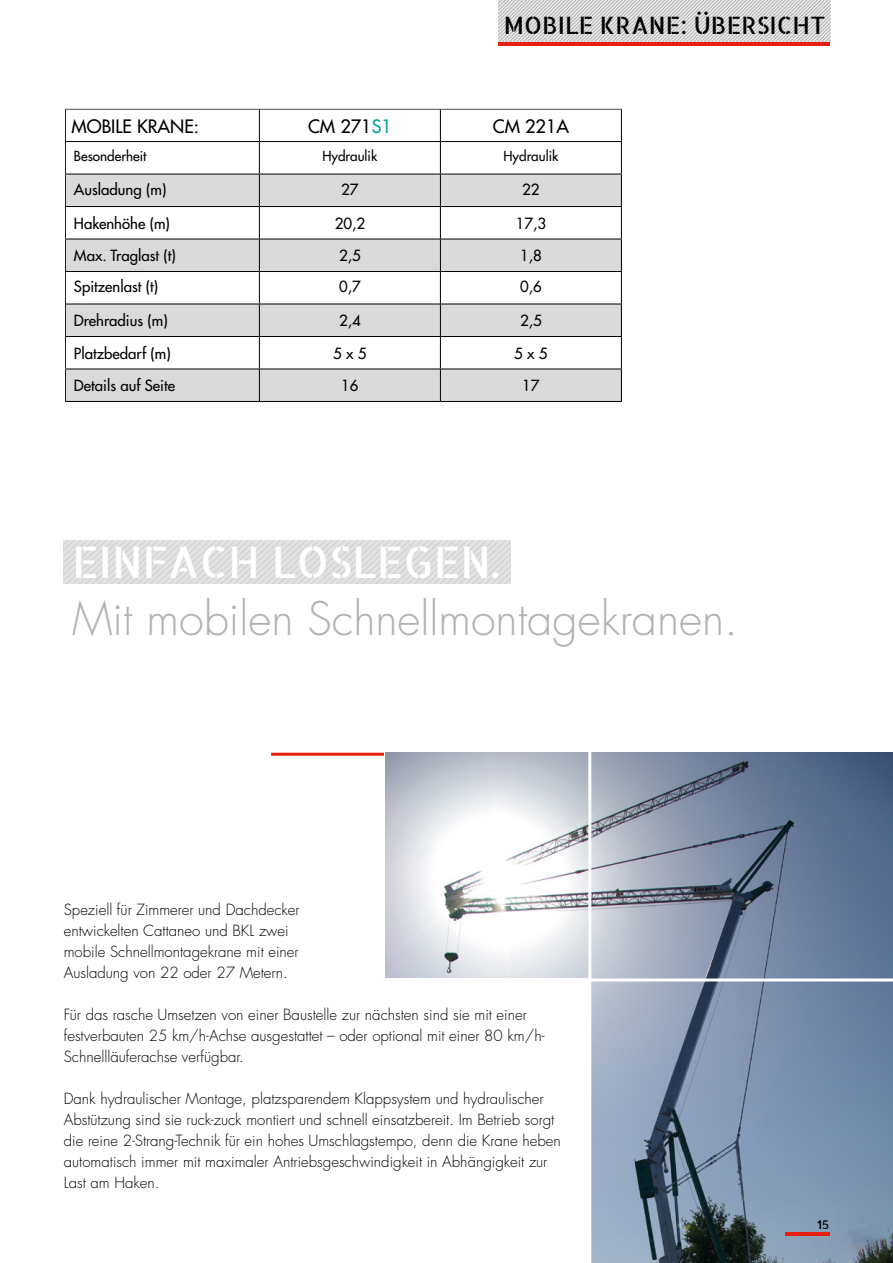
<style>
.page{position:relative;width:893px;height:1263px;background:#fff}
.page>*{position:absolute;margin:0;border:0;box-sizing:border-box;transform-origin:0 0}
.t1{font:300 45px "Futura LT Pro";color:#b1b2b3}
.t2{font:43.5px "Allerta Stencil";color:#fff}
.t3{font:24px "Allerta Stencil";color:#000}
.t4{font:500 18px "Futura LT Pro";color:#000}
.t5{font:300 15px/21px "Futura LT Pro";color:#000}
.t6{font:500 15px "Futura LT Pro";color:#000}
.t7{font:500 13.5px "Futura LT Pro";color:#000}
.t8{font:12px "Allerta Stencil";color:#000}
.s1{color:#00a29c}
</style>
<div class="page">
<hr style="left:271px;top:753px;width:138px;height:3px;background:#e4200e">
<img style="left:385px;top:753px;width:508px;height:510px">
<img style="left:64px;top:541px;width:446px;height:42px">
<hr style="left:357px;top:978px;width:536px;height:3px;background:#fff">
<hr style="left:588px;top:694px;width:3px;height:569px;background:#fff">
<div style="left:1px;top:978px;width:590px;height:285px;background:#fff"></div>
<svg style="left:66px;top:175px;width:555px;height:96px;fill:#dadada"></svg>
<div style="left:66px;top:305px;width:555px;height:31px;background:#dadada"></div>
<div style="left:66px;top:370px;width:555px;height:31px;background:#dadada"></div>
<hr style="left:65px;top:174px;width:194px;height:1px;background:#000">
<hr style="left:259px;top:174px;width:181px;height:1px;background:#000">
<hr style="left:440px;top:174px;width:182px;height:1px;background:#000">
<hr style="left:259px;top:142px;width:1px;height:32px;background:#000">
<hr style="left:440px;top:142px;width:1px;height:32px;background:#000">
<hr style="left:621px;top:142px;width:1px;height:32px;background:#000">
<hr style="left:65px;top:109px;width:194px;height:1px;background:#000">
<hr style="left:259px;top:109px;width:181px;height:1px;background:#000">
<hr style="left:259px;top:109px;width:1px;height:32px;background:#000">
<hr style="left:440px;top:109px;width:182px;height:1px;background:#000">
<hr style="left:440px;top:109px;width:1px;height:32px;background:#000">
<hr style="left:621px;top:109px;width:1px;height:32px;background:#000">
<hr style="left:65px;top:141px;width:194px;height:1px;background:#000">
<hr style="left:259px;top:141px;width:181px;height:1px;background:#000">
<hr style="left:440px;top:141px;width:182px;height:1px;background:#000">
<hr style="left:259px;top:174px;width:1px;height:32px;background:#000">
<hr style="left:440px;top:174px;width:1px;height:32px;background:#000">
<hr style="left:621px;top:174px;width:1px;height:32px;background:#000">
<hr style="left:65px;top:206px;width:194px;height:1px;background:#000">
<hr style="left:259px;top:206px;width:181px;height:1px;background:#000">
<hr style="left:259px;top:207px;width:1px;height:32px;background:#000">
<hr style="left:440px;top:206px;width:182px;height:1px;background:#000">
<hr style="left:440px;top:207px;width:1px;height:32px;background:#000">
<hr style="left:621px;top:207px;width:1px;height:32px;background:#000">
<hr style="left:65px;top:239px;width:194px;height:1px;background:#000">
<hr style="left:259px;top:239px;width:181px;height:1px;background:#000">
<hr style="left:259px;top:239px;width:1px;height:32px;background:#000">
<hr style="left:440px;top:239px;width:182px;height:1px;background:#000">
<hr style="left:440px;top:239px;width:1px;height:32px;background:#000">
<hr style="left:621px;top:239px;width:1px;height:32px;background:#000">
<hr style="left:65px;top:271px;width:194px;height:1px;background:#000">
<hr style="left:259px;top:271px;width:181px;height:1px;background:#000">
<hr style="left:259px;top:272px;width:1px;height:32px;background:#000">
<hr style="left:440px;top:271px;width:182px;height:1px;background:#000">
<hr style="left:440px;top:272px;width:1px;height:32px;background:#000">
<hr style="left:621px;top:272px;width:1px;height:32px;background:#000">
<hr style="left:65px;top:304px;width:194px;height:1px;background:#000">
<hr style="left:259px;top:304px;width:181px;height:1px;background:#000">
<hr style="left:259px;top:304px;width:1px;height:32px;background:#000">
<hr style="left:440px;top:304px;width:182px;height:1px;background:#000">
<hr style="left:440px;top:304px;width:1px;height:32px;background:#000">
<hr style="left:621px;top:304px;width:1px;height:32px;background:#000">
<hr style="left:65px;top:336px;width:194px;height:1px;background:#000">
<hr style="left:259px;top:336px;width:181px;height:1px;background:#000">
<hr style="left:259px;top:337px;width:1px;height:32px;background:#000">
<hr style="left:440px;top:336px;width:182px;height:1px;background:#000">
<hr style="left:440px;top:337px;width:1px;height:32px;background:#000">
<hr style="left:621px;top:337px;width:1px;height:32px;background:#000">
<hr style="left:65px;top:369px;width:194px;height:1px;background:#000">
<hr style="left:259px;top:369px;width:181px;height:1px;background:#000">
<hr style="left:259px;top:369px;width:1px;height:32px;background:#000">
<hr style="left:440px;top:369px;width:182px;height:1px;background:#000">
<hr style="left:440px;top:369px;width:1px;height:32px;background:#000">
<hr style="left:621px;top:369px;width:1px;height:32px;background:#000">
<hr style="left:65px;top:401px;width:194px;height:1px;background:#000">
<hr style="left:259px;top:401px;width:181px;height:1px;background:#000">
<hr style="left:440px;top:401px;width:182px;height:1px;background:#000">
<svg style="left:499px;top:0;width:332px;height:44px;background:#d4d0d0"></svg>
<hr style="left:499px;top:43px;width:331px;height:3px;background:#e4200e">
<hr style="left:785px;top:1232px;width:44px;height:3px;background:#e4200e">
<p class="t3" style="left:504px;top:10px;width:323px">MOBILE KRANE: ÜBERSICHT</p>
<p class="t4" style="left:71px;top:113px;width:129px">MOBILE KRANE:</p>
<p class="t4" style="left:308px;top:113px;width:85px">CM 271<span class="s1">S1</span></p>
<p class="t4" style="left:493px;top:113px;width:78px">CM 221A</p>
<p class="t7" style="left:74px;top:146px;width:74px">Besonderheit</p>
<p class="t7" style="left:322px;top:146px;width:56px">Hydraulik</p>
<p class="t7" style="left:503px;top:146px;width:56px">Hydraulik</p>
<p class="t6" style="left:74px;top:178px;width:94px">Ausladung (m)</p>
<p class="t6" style="left:341px;top:178px;width:19px">27</p>
<p class="t6" style="left:522px;top:178px;width:19px">22</p>
<p class="t6" style="left:74px;top:212px;width:97px">Hakenhöhe (m)</p>
<p class="t6" style="left:335px;top:212px;width:32px">20,2</p>
<p class="t6" style="left:516px;top:212px;width:32px">17,3</p>
<p class="t6" style="left:74px;top:245px;width:103px">Max. Traglast (t)</p>
<p class="t6" style="left:339px;top:245px;width:23px">2,5</p>
<p class="t6" style="left:520px;top:245px;width:23px">1,8</p>
<p class="t6" style="left:74px;top:276px;width:86px">Spitzenlast (t)</p>
<p class="t6" style="left:339px;top:276px;width:23px">0,7</p>
<p class="t6" style="left:520px;top:276px;width:23px">0,6</p>
<p class="t6" style="left:74px;top:310px;width:95px">Drehradius (m)</p>
<p class="t6" style="left:339px;top:310px;width:23px">2,4</p>
<p class="t6" style="left:520px;top:310px;width:23px">2,5</p>
<p class="t6" style="left:74px;top:342px;width:98px">Platzbedarf (m)</p>
<p class="t6" style="left:333px;top:342px;width:35px">5 x 5</p>
<p class="t6" style="left:514px;top:342px;width:35px">5 x 5</p>
<p class="t6" style="left:74px;top:375px;width:103px">Details auf Seite</p>
<p class="t6" style="left:341px;top:375px;width:19px">16</p>
<p class="t6" style="left:522px;top:375px;width:19px">17</p>
<p class="t2" style="left:72px;top:533px;width:429px">EINFACH LOSLEGEN.</p>
<p class="t1" style="left:72px;top:589px;width:667px">Mit mobilen Schnellmontagekranen.</p>
<p class="t5" style="left:64px;top:899px;width:237px">Speziell für Zimmerer und Dachdecker entwickelten Cattaneo und BKL zwei mobile Schnellmontagekrane mit einer Ausladung von 22 oder 27 Metern.</p>
<p class="t5" style="left:64px;top:1004px;width:482px">Für das rasche Umsetzen von einer Baustelle zur nächsten sind sie mit einer festverbauten 25 km/h-Achse ausgestattet – oder optional mit einer 80 km/h-<br>Schnellläuferachse verfügbar.</p>
<p class="t5" style="left:64px;top:1088px;width:499px">Dank hydraulischer Montage, platzsparendem Klappsystem und hydraulischer Abstützung sind sie ruck-zuck montiert und schnell einsatzbereit. Im Betrieb sorgt die reine 2-Strang-Technik für ein hohes Umschlagstempo, denn die Krane heben automatisch immer mit maximaler Antriebsgeschwindigkeit in Abhängigkeit zur Last am Haken.</p>
<p class="t8" style="left:817px;top:1217px;width:14px">15</p>
</div>
